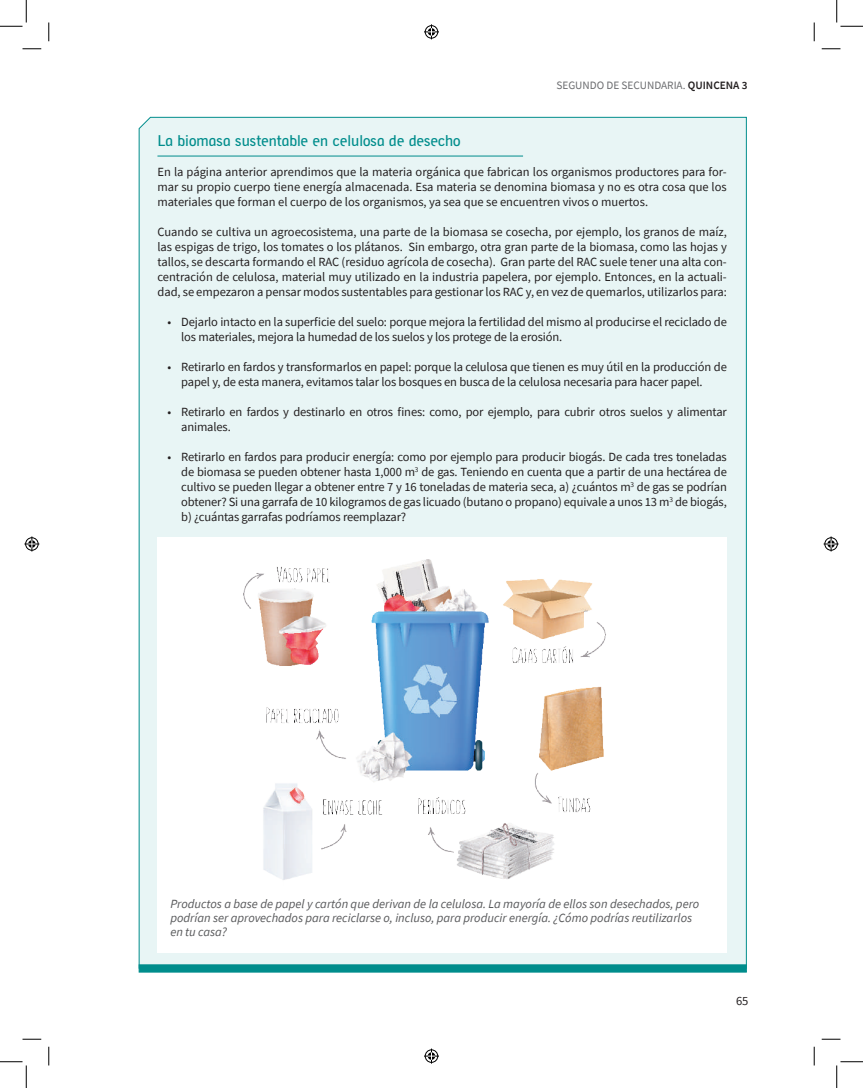
<style>
.page{position:relative;width:863px;height:1088px;background:#fff}
.page>*{position:absolute;margin:0;border:0;box-sizing:border-box;transform-origin:0 0}
.t1{font:15px "Alergia";color:#008d8c}
.t2{font:12.5px/15px "Source Sans Pro";letter-spacing:-.01em;color:#231f20;text-align:justify}
.t3{font:italic 12.5px/13.8px "Source Sans Pro";color:#57585a}
.t4{font:11.25px "Source Sans Pro";color:#6c6d70}
.s1{font-weight:600;color:#231f20}
</style>
<div class="page">
<div style="left:138px;top:116px;width:609px;height:852px;background:#e8f5f5"></div>
<div style="left:139px;top:964px;width:607px;height:8px;background:#008d8c;border:1px solid #008d8c"></div>
<hr style="left:157px;top:156px;width:366px;height:1px;background:#008d8c">
<div style="left:157px;top:536px;width:569px;height:416px;background:#fff"></div>
<img style="left:243px;top:559px;width:363px;height:321px">
<svg style="left:22px;top:48px;width:19px;height:2px"></svg>
<svg style="left:821px;top:48px;width:19px;height:2px"></svg>
<svg style="left:22px;top:1038px;width:19px;height:2px"></svg>
<svg style="left:821px;top:1038px;width:19px;height:2px"></svg>
<svg style="left:48px;top:22px;width:2px;height:19px"></svg>
<svg style="left:48px;top:1046px;width:2px;height:19px"></svg>
<svg style="left:813px;top:22px;width:2px;height:19px"></svg>
<svg style="left:813px;top:1046px;width:2px;height:19px"></svg>
<svg style="left:0;top:0;width:27px;height:27px"></svg>
<svg style="left:0;top:1061px;width:27px;height:27px"></svg>
<svg style="left:836px;top:0;width:26px;height:27px"></svg>
<svg style="left:836px;top:1061px;width:26px;height:27px"></svg>
<svg style="left:424px;top:24px;width:15px;height:15px"></svg>
<svg style="left:424px;top:1048px;width:15px;height:15px"></svg>
<svg style="left:24px;top:536px;width:15px;height:15px"></svg>
<svg style="left:823px;top:536px;width:15px;height:15px"></svg>
<p class="t4" style="left:556px;top:78px;width:193px">SEGUNDO DE SECUNDARIA. <span class="s1">QUINCENA 3</span></p>
<p class="t1" style="left:157px;top:131px;width:304px">La biomasa sustentable en celulosa de desecho</p>
<p class="t2" style="left:157px;top:164px;width:571px">En la página anterior aprendimos que la materia orgánica que fabrican los organismos productores para for&shy;mar su propio cuerpo tiene energía almacenada. Esa materia se denomina biomasa y no es otra cosa que los materiales que forman el cuerpo de los organismos, ya sea que se encuentren vivos o muertos.</p>
<p class="t2" style="left:157px;top:224px;width:571px">Cuando se cultiva un agroecosistema, una parte de la biomasa se cosecha, por ejemplo, los granos de maíz, las espigas de trigo, los tomates o los plátanos. Sin embargo, otra gran parte de la biomasa, como las hojas y tallos, se descarta formando el RAC (residuo agrícola de cosecha). Gran parte del RAC suele tener una alta con&shy;centración de celulosa, material muy utilizado en la industria papelera, por ejemplo. Entonces, en la actuali&shy;dad, se empezaron a pensar modos sustentables para gestionar los RAC y, en vez de quemarlos, utilizarlos para:</p>
<p class="t2" style="left:181px;top:314px;width:547px;text-indent:-14px">• Dejarlo intacto en la superficie del suelo: porque mejora la fertilidad del mismo al producirse el reciclado de los materiales, mejora la humedad de los suelos y los protege de la erosión.</p>
<p class="t2" style="left:181px;top:359px;width:547px;text-indent:-14px">• Retirarlo en fardos y transformarlos en papel: porque la celulosa que tienen es muy útil en la producción de papel y, de esta manera, evitamos talar los bosques en busca de la celulosa necesaria para hacer papel.</p>
<p class="t2" style="left:181px;top:404px;width:547px;text-indent:-14px">• Retirarlo en fardos y destinarlo en otros fines: como, por ejemplo, para cubrir otros suelos y alimentar animales.</p>
<p class="t2" style="left:181px;top:449px;width:547px;text-indent:-14px">• Retirarlo en fardos para producir energía: como por ejemplo para producir biogás. De cada tres toneladas de biomasa se pueden obtener hasta 1,000 m<sup>3</sup> de gas. Teniendo en cuenta que a partir de una hectárea de cultivo se pueden llegar a obtener entre 7 y 16 toneladas de materia seca, a) ¿cuántos m<sup>3</sup> de gas se podrían obtener? Si una garrafa de 10 kilogramos de gas licuado (butano o propano) equivale a unos 13 m<sup>3</sup> de biogás, b) ¿cuántas garrafas podríamos reemplazar?</p>
<p class="t3" style="left:170px;top:897px;width:530px">Productos a base de papel y cartón que derivan de la celulosa. La mayoría de ellos son desechados, pero podrían ser aprovechados para reciclarse o, incluso, para producir energía. ¿Cómo podrías reutilizarlos en tu casa?</p>
<p class="t2" style="left:736px;top:993px;width:14px">65</p>
</div>
